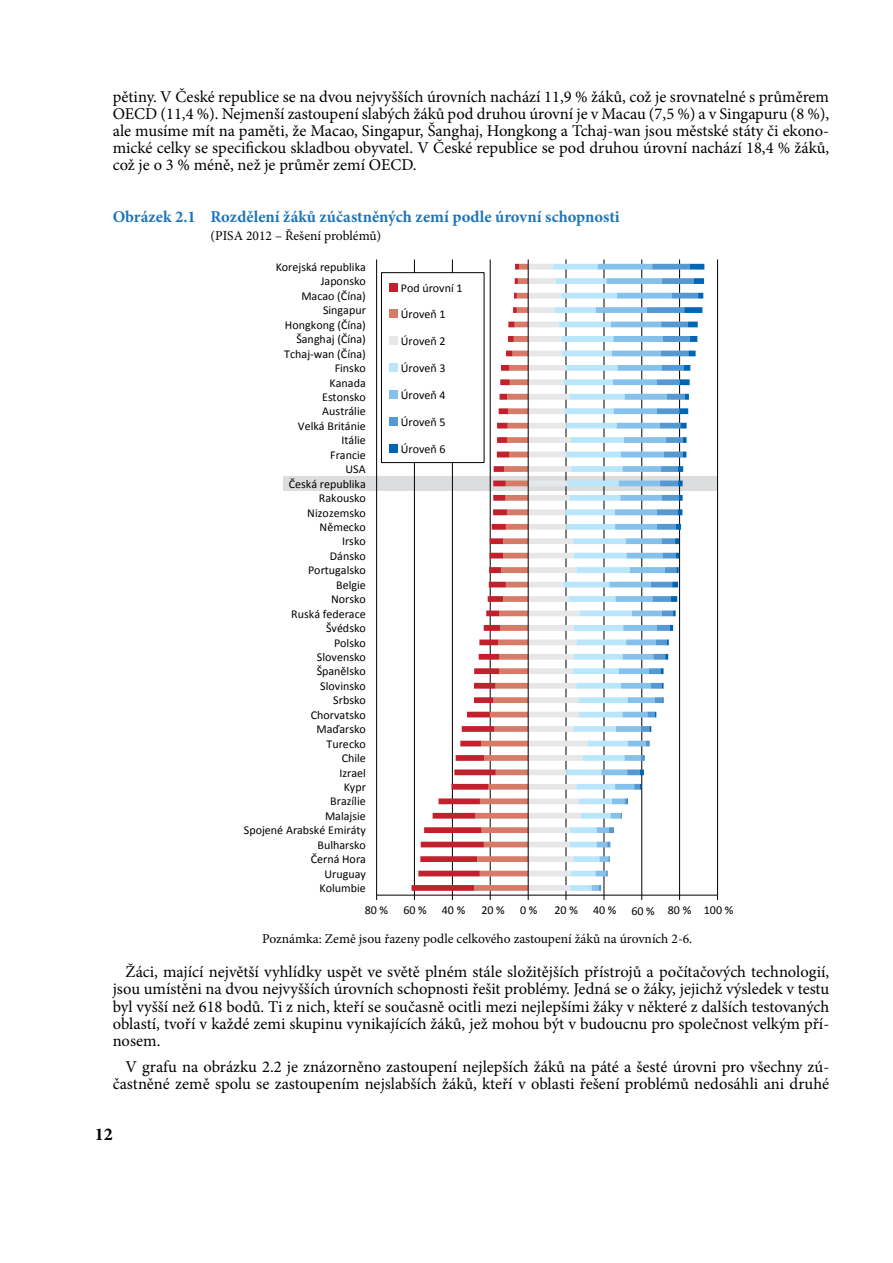
<style>
.page{position:relative;width:893px;height:1263px;background:#fff}
.page>*{position:absolute;margin:0;border:0;box-sizing:border-box;transform-origin:0 0}
.t1{font:700 18px "Minion Pro";color:#000}
.t2{font:16.5px/17.2px "Minion Pro";color:#000;text-align:justify}
.t3{font:700 16.5px "Minion Pro";color:#1c75bc}
.t4{font:13.5px "Minion Pro";color:#000}
.t5{font:12px/14.4px "Calibri";color:#000;text-align:right}
</style>
<div class="page">
<div style="left:283px;top:476px;width:435px;height:15px;background:#dcddde"></div>
<hr style="left:717px;top:259px;width:1px;height:636px;background:#000">
<hr style="left:679px;top:259px;width:1px;height:636px;background:#000">
<hr style="left:641px;top:259px;width:1px;height:636px;background:#000">
<hr style="left:604px;top:259px;width:1px;height:636px;background:#000">
<hr style="left:566px;top:259px;width:1px;height:636px;background:#000">
<hr style="left:490px;top:259px;width:1px;height:636px;background:#000">
<hr style="left:452px;top:259px;width:1px;height:636px;background:#000">
<hr style="left:414px;top:259px;width:1px;height:636px;background:#000">
<hr style="left:376px;top:259px;width:1px;height:636px;background:#000">
<svg style="left:412px;top:264px;width:62px;height:627px"></svg>
<svg style="left:588px;top:264px;width:4px;height:627px"></svg>
<svg style="left:592px;top:264px;width:7px;height:627px"></svg>
<svg style="left:599px;top:264px;width:2px;height:627px"></svg>
<svg style="left:601px;top:264px;width:103px;height:627px"></svg>
<hr style="left:377px;top:895px;width:341px;height:1px;background:#000">
<svg style="left:474px;top:264px;width:114px;height:636px"></svg>
<hr style="left:528px;top:259px;width:1px;height:636px;background:#000">
<div style="left:381px;top:273px;width:103px;height:190px;background:#fff"></div>
<div style="left:381px;top:272px;width:103px;height:191px;border:1px solid #000"></div>
<div style="left:389px;top:310px;width:8px;height:8px;background:#d67b68"></div>
<div style="left:389px;top:283px;width:8px;height:9px;background:#c3202d"></div>
<div style="left:389px;top:336px;width:8px;height:9px;background:#e6e7e8"></div>
<div style="left:389px;top:364px;width:8px;height:8px;background:#bae6fb"></div>
<div style="left:389px;top:391px;width:8px;height:8px;background:#85c1ea"></div>
<div style="left:389px;top:418px;width:8px;height:8px;background:#5698d2"></div>
<div style="left:389px;top:445px;width:8px;height:8px;background:#0066b3"></div>
<p class="t2" style="left:113px;top:88px;width:718px">pětiny. V České republice se na dvou nejvyšších úrovních nachází 11,9 % žáků, což je srovnatelné s průměrem OECD (11,4 %). Nejmenší zastoupení slabých žáků pod druhou úrovní je v Macau (7,5 %) a v Singapuru (8 %), ale musíme mít na paměti, že Macao, Singapur, Šanghaj, Hongkong a Tchaj-wan jsou městské státy či ekono&shy;mické celky se specifickou skladbou obyvatel. V České republice se pod druhou úrovní nachází 18,4 % žáků, což je o 3 % méně, než je průměr zemí OECD.</p>
<p class="t3" style="left:113px;top:205px;width:509px">Obrázek 2.1 Rozdělení žáků zúčastněných zemí podle úrovní schopnosti</p>
<p class="t4" style="left:210px;top:227px;width:172px">(PISA 2012 – Řešení problémů)</p>
<p class="t5" style="left:244px;top:260px;width:124px">Korejská republika<br>Japonsko<br>Macao (Čína)<br>Singapur<br>Hongkong (Čína)<br>Šanghaj (Čína)<br>Tchaj-wan (Čína)<br>Finsko<br>Kanada<br>Estonsko<br>Austrálie<br>Velká Británie<br>Itálie<br>Francie<br>USA<br>Česká republika<br>Rakousko<br>Nizozemsko<br>Německo<br>Irsko<br>Dánsko<br>Portugalsko<br>Belgie<br>Norsko<br>Ruská federace<br>Švédsko<br>Polsko<br>Slovensko<br>Španělsko<br>Slovinsko<br>Srbsko<br>Chorvatsko<br>Maďarsko<br>Turecko<br>Chile<br>Izrael<br>Kypr<br>Brazílie<br>Malajsie<br>Spojené Arabské Emiráty<br>Bulharsko<br>Černá Hora<br>Uruguay<br>Kolumbie</p>
<p class="t5" style="left:401px;top:281px;width:63px">Pod úrovní 1</p>
<p class="t5" style="left:401px;top:307px;width:46px">Úroveň 1</p>
<p class="t5" style="left:401px;top:334px;width:46px">Úroveň 2</p>
<p class="t5" style="left:401px;top:361px;width:46px">Úroveň 3</p>
<p class="t5" style="left:401px;top:388px;width:46px">Úroveň 4</p>
<p class="t5" style="left:401px;top:415px;width:46px">Úroveň 5</p>
<p class="t5" style="left:401px;top:442px;width:46px">Úroveň 6</p>
<p class="t5" style="left:365px;top:903px;width:25px">80 %</p>
<p class="t5" style="left:403px;top:903px;width:63px">60 % 40 %</p>
<p class="t5" style="left:481px;top:903px;width:25px">20 %</p>
<p class="t5" style="left:520px;top:903px;width:19px">0 %</p>
<p class="t5" style="left:554px;top:903px;width:25px">20 %</p>
<p class="t5" style="left:593px;top:903px;width:142px">40 % 60 % 80 % 100 %</p>
<p class="t4" style="left:262px;top:929px;width:432px">Poznámka: Země jsou řazeny podle celkového zastoupení žáků na úrovních 2-6.</p>
<p class="t2" style="left:113px;top:963px;width:718px;text-indent:13px">Žáci, mající největší vyhlídky uspět ve světě plném stále složitějších přístrojů a počítačových technologií, jsou umístěni na dvou nejvyšších úrovních schopnosti řešit problémy. Jedná se o žáky, jejichž výsledek v testu byl vyšší než 618 bodů. Ti z nich, kteří se současně ocitli mezi nejlepšími žáky v některé z dalších testovaných oblastí, tvoří v každé zemi skupinu vynikajících žáků, jež mohou být v budoucnu pro společnost velkým pří&shy;nosem.</p>
<p class="t2" style="left:113px;top:1058px;width:718px;text-align:right">V grafu na obrázku 2.2 je znázorněno zastoupení nejlepších žáků na páté a šesté úrovni pro všechny zú&shy;častněné země spolu se zastoupením nejslabších žáků, kteří v oblasti řešení problémů nedosáhli ani druhé</p>
<p class="t1" style="left:95px;top:1121px;width:20px">12</p>
</div>
